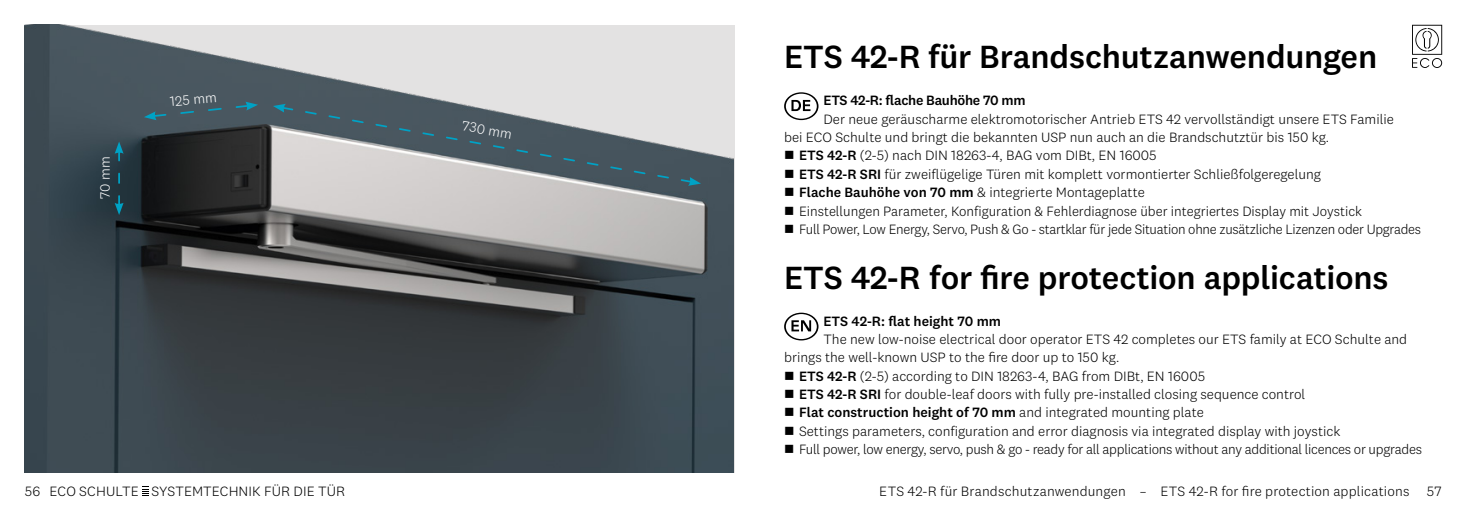
<style>
.page{position:relative;width:1469px;height:521px;background:#fff}
.page>*{position:absolute;margin:0;border:0;box-sizing:border-box;transform-origin:0 0}
.t1{font:500 33.25px "National 2";letter-spacing:-.005em;color:#000}
.t2{font:300 14px "National 2";color:#000}
.t3{font:300 14px "National 2";letter-spacing:-.02em;color:#000}
.t4{font:500 14px "National 2";color:#000}
.t5{font:500 14px "National 2";letter-spacing:-.02em;color:#000}
.t6{font:300 14px "National 2";color:#fff}
.s1{font-weight:500}
.s2{font-weight:300}
.s3{font-weight:700;font-size:15.75px;color:#fff}
</style>
<div class="page">
<img style="left:25px;top:25px;width:709px;height:447px">
<svg style="left:142px;top:489px;width:6px;height:7px"></svg>
<svg style="left:784px;top:92px;width:34px;height:28px"></svg>
<svg style="left:784px;top:313px;width:34px;height:27px"></svg>
<svg style="left:280px;top:106px;width:413px;height:78px;background:#889095"></svg>
<svg style="left:273px;top:104px;width:13px;height:9px"></svg>
<svg style="left:688px;top:177px;width:13px;height:9px"></svg>
<svg style="left:144px;top:102px;width:114px;height:18px;background:#425d68"></svg>
<svg style="left:115px;top:141px;width:9px;height:74px"></svg>
<svg style="left:1412px;top:25px;width:30px;height:43px"></svg>
<p class="t6" style="left:97px;top:199px;width:44px;rotate:-90deg">70 mm</p>
<p class="t6" style="left:169px;top:93px;width:48px;rotate:-5deg">125 mm</p>
<p class="t6" style="left:464px;top:118px;width:52px;rotate:10deg">730 mm</p>
<h1 class="t1" style="left:784px;top:36px;width:594px">ETS 42-R für Brandschutzanwendungen</h1>
<p class="t5" style="left:823px;top:92px;width:204px">ETS 42-R: flache Bauhöhe 70 mm</p>
<p class="t2" style="left:823px;top:111px;width:572px">Der neue geräuscharme elektromotorischer Antrieb ETS 42 vervollständigt unsere ETS Familie</p>
<p class="t2" style="left:784px;top:129px;width:544px">bei ECO Schulte und bringt die bekannten USP nun auch an die Brandschutztür bis 150 kg.</p>
<p class="t2" style="left:799px;top:148px;width:359px"><span class="s1">ETS 42-R</span> (2-5) nach DIN 18263-4, BAG vom DIBt, EN 16005</p>
<p class="t2" style="left:799px;top:166px;width:523px"><span class="s1">ETS 42-R SRI</span> für zweiflügelige Türen mit komplett vormontierter Schließfolgeregelung</p>
<p class="t2" style="left:799px;top:184px;width:347px"><span class="s1">Flache Bauhöhe von 70 mm</span> &amp; integrierte Montageplatte</p>
<p class="t2" style="left:799px;top:203px;width:564px">Einstellungen Parameter, Konfiguration &amp; Fehlerdiagnose über integriertes Display mit Joystick</p>
<p class="t3" style="left:799px;top:221px;width:623px">Full Power, Low Energy, Servo, Push &amp; Go - startklar für jede Situation ohne zusätzliche Lizenzen oder Upgrades</p>
<h1 class="t1" style="left:784px;top:258px;width:606px">ETS 42-R for fire protection applications</h1>
<p class="t4" style="left:823px;top:312px;width:179px">ETS 42-R: flat height 70 mm</p>
<p class="t2" style="left:823px;top:331px;width:585px">The new low-noise electrical door operator ETS 42 completes our ETS family at ECO Schulte and</p>
<p class="t2" style="left:784px;top:349px;width:335px">brings the well-known USP to the fire door up to 150 kg.</p>
<p class="t2" style="left:799px;top:368px;width:407px"><span class="s1">ETS 42-R</span> (2-5) according to DIN 18263-4, BAG from DIBt, EN 16005</p>
<p class="t2" style="left:799px;top:386px;width:508px"><span class="s1">ETS 42-R SRI</span> for double-leaf doors with fully pre-installed closing sequence control</p>
<p class="t4" style="left:799px;top:404px;width:406px">Flat construction height of 70 mm <span class="s2">and integrated mounting plate</span></p>
<p class="t2" style="left:799px;top:423px;width:543px">Settings parameters, configuration and error diagnosis via integrated display with joystick</p>
<p class="t3" style="left:799px;top:441px;width:624px">Full power, low energy, servo, push &amp; go - ready for all applications without any additional licences or upgrades</p>
<p class="t2" style="left:25px;top:483px;width:322px"><span class="s3">56</span>56 ECO SCHULTE SYSTEMTECHNIK FÜR DIE TÜR</p>
<p class="t2" style="left:879px;top:483px;width:531px">ETS 42-R für Brandschutzanwendungen – ETS 42-R for fire protection applications</p>
<p class="t2" style="left:1426px;top:483px;width:16px">57</p>
</div>
